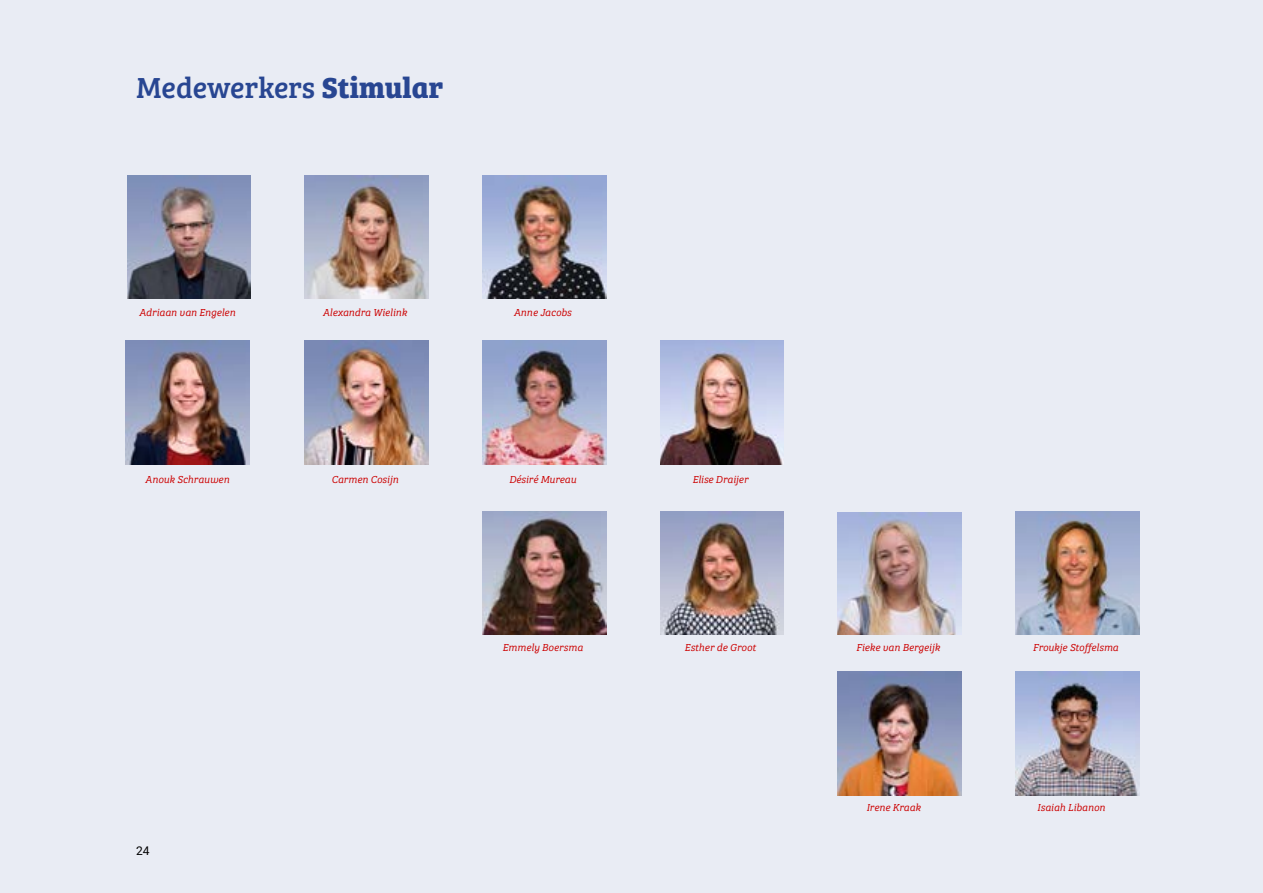
<style>
.page{position:relative;width:1263px;height:893px;background:#e9ecf4}
.page>*{position:absolute;margin:0;border:0;box-sizing:border-box;transform-origin:0 0}
.t1{font:30px "Bree Serif";color:#284692}
.t2{font:12px "Roboto";color:#000}
.t3{font:italic 10.5px "Bree Serif Lt";color:#c00}
.s1{font-weight:700}
</style>
<div class="page">
<img style="left:305px;top:175px;width:123px;height:124px">
<img style="left:126px;top:341px;width:123px;height:123px">
<img style="left:483px;top:175px;width:123px;height:124px">
<img style="left:305px;top:341px;width:123px;height:123px">
<img style="left:483px;top:341px;width:123px;height:123px">
<img style="left:483px;top:511px;width:123px;height:124px">
<img style="left:660px;top:341px;width:124px;height:123px">
<img style="left:660px;top:511px;width:124px;height:124px">
<img style="left:838px;top:512px;width:123px;height:123px">
<img style="left:838px;top:672px;width:123px;height:123px">
<img style="left:1015px;top:511px;width:124px;height:124px">
<img style="left:1015px;top:672px;width:124px;height:123px">
<img style="left:127px;top:175px;width:124px;height:124px">
<h1 class="t1" style="left:136px;top:65px;width:309px">Medewerkers <span class="s1">Stimular</span></h1>
<p class="t3" style="left:139px;top:304px;width:98px">Adriaan van Engelen</p>
<p class="t3" style="left:323px;top:304px;width:86px">Alexandra Wielink</p>
<p class="t3" style="left:514px;top:304px;width:59px">Anne Jacobs</p>
<p class="t3" style="left:145px;top:471px;width:86px">Anouk Schrauwen</p>
<p class="t3" style="left:331px;top:471px;width:69px">Carmen Cosijn</p>
<p class="t3" style="left:509px;top:471px;width:69px">Désiré Mureau</p>
<p class="t3" style="left:692px;top:471px;width:57px">Elise Draijer</p>
<p class="t3" style="left:502px;top:640px;width:82px">Emmely Boersma</p>
<p class="t3" style="left:685px;top:640px;width:73px">Esther de Groot</p>
<p class="t3" style="left:856px;top:640px;width:85px">Fieke van Bergeijk</p>
<p class="t3" style="left:1033px;top:640px;width:87px">Froukje Stoffelsma</p>
<p class="t2" style="left:136px;top:843px;width:15px">24</p>
<p class="t3" style="left:866px;top:799px;width:56px">Irene Kraak</p>
<p class="t3" style="left:1037px;top:799px;width:69px">Isaiah Libanon</p>
</div>
